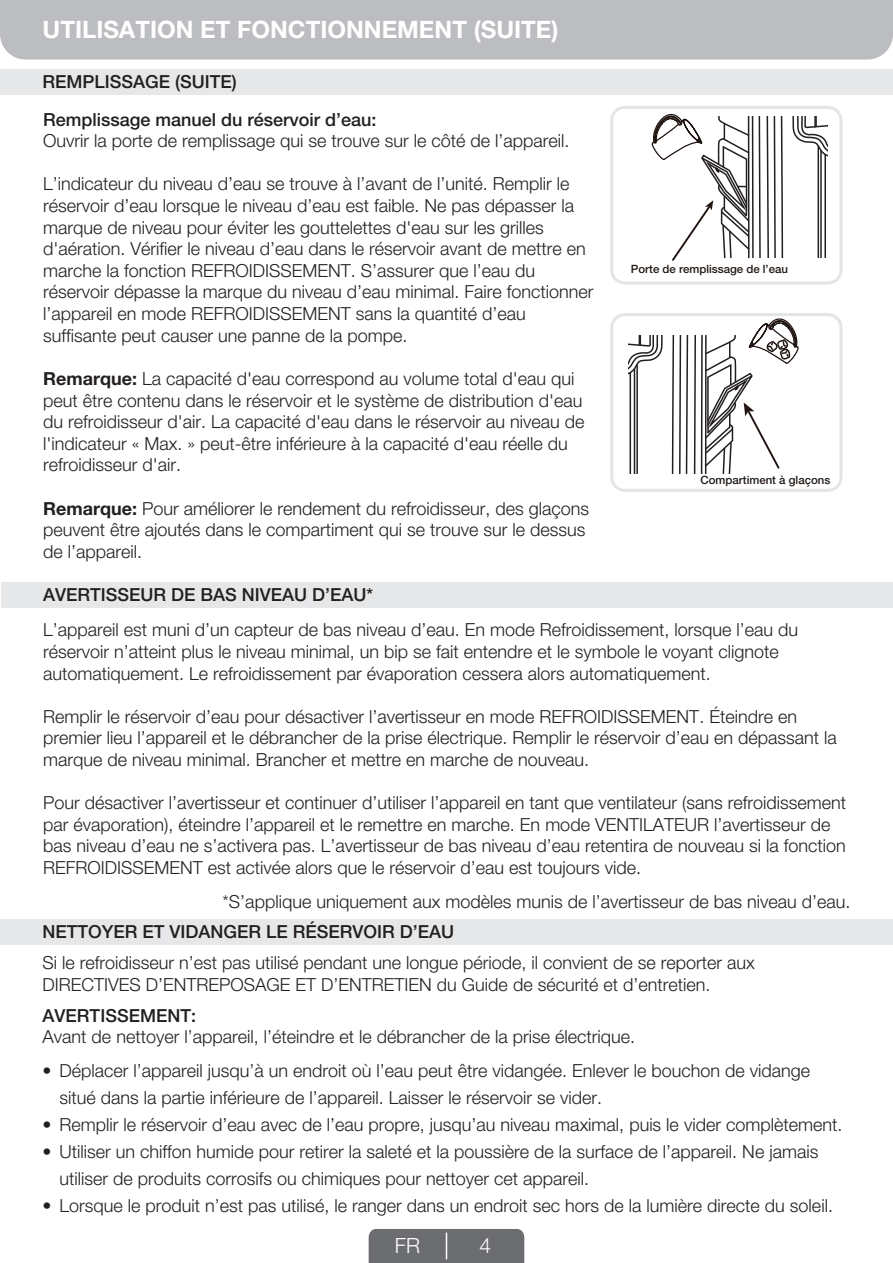
<style>
.page{position:relative;width:893px;height:1263px;background:#fff}
.page>*{position:absolute;margin:0;border:0;box-sizing:border-box;transform-origin:0 0}
.t1{font:700 24px "Helvetica Neue LT Std";color:#fff}
.t2{font:300 21px "Helvetica Neue LT Pro";color:#fff}
.t3{font:300 18px/21.6px "Helvetica Neue LT Pro";color:#231f20}
.t4{font:500 18px "Helvetica Neue LT Pro";color:#231f20}
.t5{font:500 11.4px "Helvetica Neue LT Pro";color:#201814}
.s1{font-weight:700}
</style>
<div class="page">
<div style="left:0;top:69px;width:893px;height:25px;background:#e6e7e9"></div>
<div style="left:0;top:0;width:893px;height:60px;background:#bcbdc0"></div>
<svg style="left:651px;top:113px;width:176px;height:148px"></svg>
<div style="left:610px;top:106px;width:232px;height:179px;border:3px solid #e5e5e4;border-radius:13px"></div>
<svg style="left:628px;top:318px;width:171px;height:156px"></svg>
<div style="left:610px;top:313px;width:232px;height:179px;border:3px solid #e5e5e4;border-radius:13px"></div>
<div style="left:0;top:919px;width:893px;height:25px;background:#e6e7e9"></div>
<div style="left:369px;top:1229px;width:155px;height:34px;background:#6c6d70"></div>
<div style="left:1px;top:583px;width:892px;height:25px;background:#e6e7e9"></div>
<h1 class="t1" style="left:43px;top:15px;width:517px">UTILISATION ET FONCTIONNEMENT (SUITE)</h1>
<p class="t4" style="left:42px;top:71px;width:196px">REMPLISSAGE (SUITE)</p>
<p class="t4" style="left:43px;top:109px;width:335px">Remplissage manuel du réservoir d’eau:</p>
<p class="t3" style="left:43px;top:130px;width:528px">Ouvrir la porte de remplissage qui se trouve sur le côté de l’appareil.</p>
<p class="t3" style="left:43px;top:173px;width:552px">L’indicateur du niveau d’eau se trouve à l’avant de l’unité. Remplir le réservoir d’eau lorsque le niveau d’eau est faible. Ne pas dépasser la marque de niveau pour éviter les gouttelettes d'eau sur les grilles d'aération. Vérifier le niveau d’eau dans le réservoir avant de mettre en marche la fonction REFROIDISSEMENT. S’assurer que l’eau du réservoir dépasse la marque du niveau d’eau minimal. Faire fonctionner l’appareil en mode REFROIDISSEMENT sans la quantité d’eau suffisante peut causer une panne de la pompe.</p>
<p class="t3" style="left:43px;top:367px;width:543px"><span class="s1">Remarque:</span> La capacité d'eau correspond au volume total d'eau qui peut être contenu dans le réservoir et le système de distribution d'eau du refroidisseur d'air. La capacité d'eau dans le réservoir au niveau de l'indicateur « Max. » peut-être inférieure à la capacité d'eau réelle du refroidisseur d'air.</p>
<p class="t3" style="left:43px;top:497px;width:548px"><span class="s1">Remarque:</span> Pour améliorer le rendement du refroidisseur, des glaçons peuvent être ajoutés dans le compartiment qui se trouve sur le dessus de l’appareil.</p>
<p class="t5" style="left:631px;top:262px;width:159px">Porte de remplissage de l’eau</p>
<p class="t5" style="left:701px;top:473px;width:131px">Compartiment à glaçons</p>
<p class="t4" style="left:43px;top:584px;width:332px">AVERTISSEUR DE BAS NIVEAU D’EAU*</p>
<p class="t3" style="left:43px;top:619px;width:757px">L’appareil est muni d’un capteur de bas niveau d’eau. En mode Refroidissement, lorsque l’eau du réservoir n’atteint plus le niveau minimal, un bip se fait entendre et le symbole le voyant clignote automatiquement. Le refroidissement par évaporation cessera alors automatiquement.</p>
<p class="t3" style="left:43px;top:705px;width:795px">Remplir le réservoir d’eau pour désactiver l’avertisseur en mode REFROIDISSEMENT. Éteindre en premier lieu l’appareil et le débrancher de la prise électrique. Remplir le réservoir d’eau en dépassant la marque de niveau minimal. Brancher et mettre en marche de nouveau.</p>
<p class="t3" style="left:43px;top:791px;width:805px">Pour désactiver l’avertisseur et continuer d’utiliser l’appareil en tant que ventilateur (sans refroidissement par évaporation), éteindre l’appareil et le remettre en marche. En mode VENTILATEUR l’avertisseur de bas niveau d’eau ne s’activera pas. L’avertisseur de bas niveau d’eau retentira de nouveau si la fonction REFROIDISSEMENT est activée alors que le réservoir d’eau est toujours vide.</p>
<p class="t3" style="left:223px;top:890px;width:629px">*S’applique uniquement aux modèles munis de l’avertisseur de bas niveau d’eau.</p>
<p class="t4" style="left:42px;top:920px;width:413px">NETTOYER ET VIDANGER LE RÉSERVOIR D’EAU</p>
<p class="t3" style="left:42px;top:952px;width:714px">Si le refroidisseur n’est pas utilisé pendant une longue période, il convient de se reporter aux<br>DIRECTIVES D’ENTREPOSAGE ET D’ENTRETIEN du Guide de sécurité et d’entretien.</p>
<p class="t4" style="left:43px;top:1004px;width:155px">AVERTISSEMENT:</p>
<p class="t3" style="left:43px;top:1026px;width:594px">Avant de nettoyer l’appareil, l’éteindre et le débrancher de la prise électrique.</p>
<p class="t3" style="left:59px;top:1057px;width:752px;line-height:27px;text-indent:-17px">• Déplacer l’appareil jusqu’à un endroit où l’eau peut être vidangée. Enlever le bouchon de vidange situé dans la partie inférieure de l’appareil. Laisser le réservoir se vider.</p>
<p class="t3" style="left:43px;top:1113px;width:801px">• Remplir le réservoir d’eau avec de l’eau propre, jusqu’au niveau maximal, puis le vider complètement.</p>
<p class="t3" style="left:59px;top:1138px;width:760px;line-height:27px;text-indent:-17px">• Utiliser un chiffon humide pour retirer la saleté et la poussière de la surface de l’appareil. Ne jamais utiliser de produits corrosifs ou chimiques pour nettoyer cet appareil.</p>
<p class="t3" style="left:43px;top:1194px;width:792px">• Lorsque le produit n’est pas utilisé, le ranger dans un endroit sec hors de la lumière directe du soleil.</p>
<p class="t2" style="left:395px;top:1232px;width:27px">FR</p>
<p class="t2" style="left:480px;top:1232px;width:13px">4</p>
</div>
